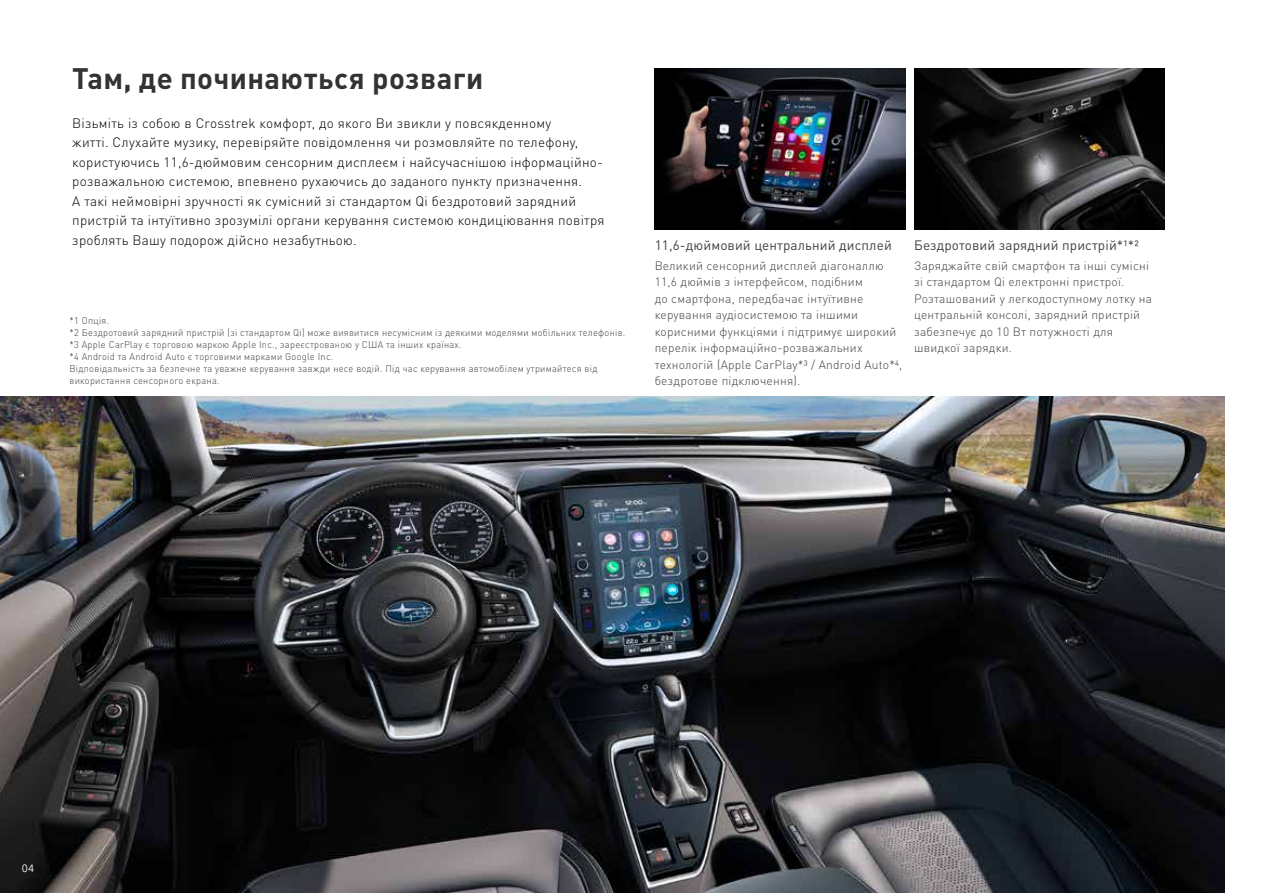
<style>
.page{position:relative;width:1263px;height:893px;background:#fff}
.page>*{position:absolute;margin:0;border:0;box-sizing:border-box;transform-origin:0 0}
.t1{font:700 29.25px "DIN Pro";letter-spacing:.015em;color:#333334}
.t2{font:300 13.5px/19.5px "DIN Pro";letter-spacing:.02em;color:#000}
.t3{font:13.5px "DIN Pro";letter-spacing:.01em;color:#414042}
.t4{font:300 12px/16.5px "DIN Pro";letter-spacing:.02em;color:#414042}
.t5{font:10.5px "Avenir Next LT Pro";color:#fff}
.t6{font:300 9.75px/12px "DIN Pro";letter-spacing:.03em;color:#414042;scale:.95 1}
</style>
<div class="page">
<img style="left:0;top:396px;width:1224px;height:497px">
<img style="left:655px;top:68px;width:250px;height:161px">
<img style="left:914px;top:68px;width:251px;height:161px">
<h1 class="t1" style="left:72px;top:54px;width:413px">Там, де починаються розваги</h1>
<p class="t2" style="left:72px;top:112px;width:534px">Візьміть із собою в Crosstrek комфорт, до якого Ви звикли у повсякденному<br>житті. Слухайте музику, перевіряйте повідомлення чи розмовляйте по телефону, користуючись 11,6-дюймовим сенсорним дисплеєм і найсучаснішою інформаційно&shy;розважальною системою, впевнено рухаючись до заданого пункту призначення.<br>А такі неймовірні зручності як сумісний зі стандартом Qi бездротовий зарядний пристрій та інтуїтивно зрозумілі органи керування системою кондиціювання повітря зроблять Вашу подорож дійсно незабутньою.</p>
<p class="t6" style="left:69px;top:313px;width:587px">*1 Опція.<br>*2 Бездротовий зарядний пристрій (зі стандартом Qi) може виявитися несумісним із деякими моделями мобільних телефонів. *3 Apple CarPlay є торговою маркою Apple Inc., зареєстрованою у США та інших країнах.<br>*4 Android та Android Auto є торговими марками Google Inc.<br>Відповідальність за безпечне та уважне керування завжди несе водій. Під час керування автомобілем утримайтеся від використання сенсорного екрана.</p>
<p class="t3" style="left:655px;top:234px;width:239px">11,6-дюймовий центральний дисплей</p>
<p class="t3" style="left:914px;top:234px;width:226px">Бездротовий зарядний пристрій*1*2</p>
<p class="t4" style="left:655px;top:256px;width:249px">Великий сенсорний дисплей діагоналлю 11,6 дюймів з інтерфейсом, подібним<br>до смартфона, передбачає інтуїтивне керування аудіосистемою та іншими корисними функціями і підтримує широкий перелік інформаційно-розважальних технологій (Apple CarPlay*3 / Android Auto*4, бездротове підключення).</p>
<p class="t4" style="left:914px;top:256px;width:240px">Заряджайте свій смартфон та інші сумісні зі стандартом Qi електронні пристрої.<br>Розташований у легкодоступному лотку на центральній консолі, зарядний пристрій забезпечує до 10 Вт потужності для швидкої зарядки.</p>
<p class="t5" style="left:22px;top:862px;width:14px">04</p>
</div>
